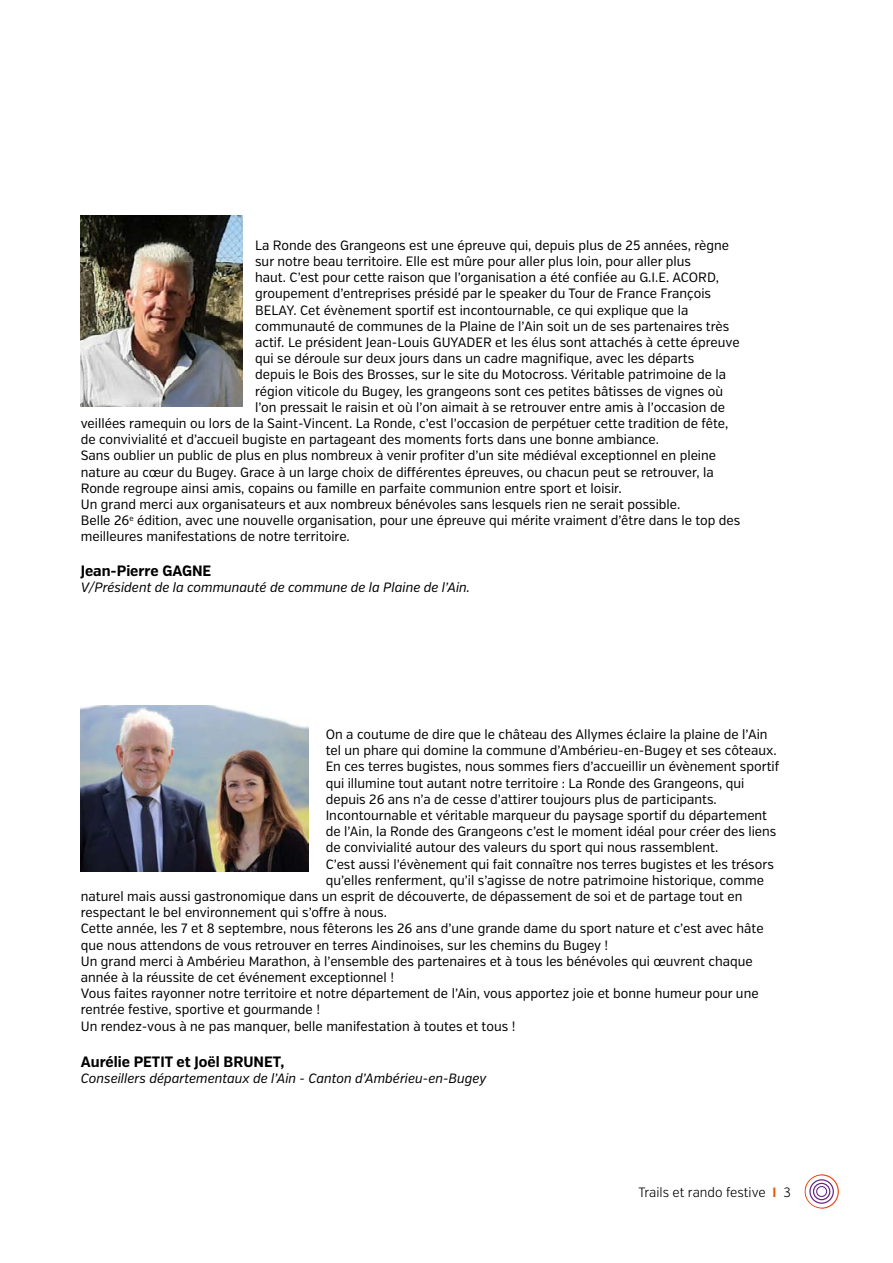
<style>
.page{position:relative;width:893px;height:1263px;background:#fff}
.page>*{position:absolute;margin:0;border:0;box-sizing:border-box;transform-origin:0 0}
.t1{font:700 15px "Verb Cond";color:#000}
.t2{font:13.5px "Verb Cond";color:#000}
.t3{font:italic 13.5px "Verb Cond";color:#000}
.t4{font:300 13.5px "Verb Cond";color:#000}
.s1{font-weight:700;color:#ea5b0b}
</style>
<div class="page">
<svg style="left:804px;top:1174px;width:35px;height:35px"></svg>
<div style="left:809px;top:1179px;width:25px;height:25px;border:1px solid #652682;border-radius:50%"></div>
<div style="left:813px;top:1183px;width:17px;height:17px;border:1px solid #652682;border-radius:50%"></div>
<div style="left:816px;top:1186px;width:11px;height:11px;border:1px solid #652682;border-radius:50%"></div>
<img style="left:81px;top:706px;width:228px;height:165px">
<img style="left:81px;top:215px;width:161px;height:192px">
<p class="t2" style="left:255px;top:237px;width:475px">La Ronde des Grangeons est une épreuve qui, depuis plus de 25 années, règne</p>
<p class="t2" style="left:255px;top:253px;width:437px">sur notre beau territoire. Elle est mûre pour aller plus loin, pour aller plus</p>
<p class="t2" style="left:255px;top:269px;width:465px">haut. C’est pour cette raison que l’organisation a été confiée au G.I.E. ACORD,</p>
<p class="t2" style="left:255px;top:286px;width:457px">groupement d’entreprises présidé par le speaker du Tour de France François</p>
<p class="t2" style="left:255px;top:302px;width:435px">BELAY. Cet évènement sportif est incontournable, ce qui explique que la</p>
<p class="t2" style="left:255px;top:318px;width:476px">communauté de communes de la Plaine de l’Ain soit un de ses partenaires très</p>
<p class="t2" style="left:255px;top:334px;width:486px">actif. Le président Jean-Louis GUYADER et les élus sont attachés à cette épreuve</p>
<p class="t2" style="left:255px;top:350px;width:441px">qui se déroule sur deux jours dans un cadre magnifique, avec les départs</p>
<p class="t2" style="left:255px;top:367px;width:472px">depuis le Bois des Brosses, sur le site du Motocross. Véritable patrimoine de la</p>
<p class="t2" style="left:255px;top:383px;width:469px">région viticole du Bugey, les grangeons sont ces petites bâtisses de vignes où</p>
<p class="t2" style="left:255px;top:399px;width:471px">l’on pressait le raisin et où l’on aimait à se retrouver entre amis à l’occasion de</p>
<p class="t2" style="left:81px;top:415px;width:649px">veillées ramequin ou lors de la Saint-Vincent. La Ronde, c’est l’occasion de perpétuer cette tradition de fête,</p>
<p class="t2" style="left:81px;top:431px;width:580px">de convivialité et d’accueil bugiste en partageant des moments forts dans une bonne ambiance.</p>
<p class="t2" style="left:81px;top:448px;width:637px">Sans oublier un public de plus en plus nombreux à venir profiter d’un site médiéval exceptionnel en pleine</p>
<p class="t2" style="left:81px;top:464px;width:634px">nature au cœur du Bugey. Grace à un large choix de différentes épreuves, ou chacun peut se retrouver, la</p>
<p class="t2" style="left:81px;top:480px;width:543px">Ronde regroupe ainsi amis, copains ou famille en parfaite communion entre sport et loisir.</p>
<p class="t2" style="left:81px;top:496px;width:601px">Un grand merci aux organisateurs et aux nombreux bénévoles sans lesquels rien ne serait possible.</p>
<p class="t2" style="left:81px;top:512px;width:661px">Belle 26<sup>e</sup> édition, avec une nouvelle organisation, pour une épreuve qui mérite vraiment d’être dans le top des</p>
<p class="t2" style="left:81px;top:529px;width:271px">meilleures manifestations de notre territoire.</p>
<p class="t1" style="left:81px;top:561px;width:132px">Jean-Pierre GAGNE</p>
<p class="t3" style="left:81px;top:579px;width:391px">V/Président de la communauté de commune de la Plaine de l’Ain.</p>
<p class="t2" style="left:326px;top:726px;width:443px">On a coutume de dire que le château des Allymes éclaire la plaine de l’Ain</p>
<p class="t2" style="left:326px;top:742px;width:452px">tel un phare qui domine la commune d’Ambérieu-en-Bugey et ses côteaux.</p>
<p class="t2" style="left:326px;top:759px;width:455px">En ces terres bugistes, nous sommes fiers d’accueillir un évènement sportif</p>
<p class="t2" style="left:326px;top:775px;width:420px">qui illumine tout autant notre territoire : La Ronde des Grangeons, qui</p>
<p class="t2" style="left:326px;top:791px;width:393px">depuis 26 ans n’a de cesse d’attirer toujours plus de participants.</p>
<p class="t2" style="left:326px;top:807px;width:443px">Incontournable et véritable marqueur du paysage sportif du département</p>
<p class="t2" style="left:326px;top:823px;width:452px">de l’Ain, la Ronde des Grangeons c’est le moment idéal pour créer des liens</p>
<p class="t2" style="left:326px;top:840px;width:394px">de convivialité autour des valeurs du sport qui nous rassemblent.</p>
<p class="t2" style="left:326px;top:856px;width:450px">C’est aussi l’évènement qui fait connaître nos terres bugistes et les trésors</p>
<p class="t2" style="left:326px;top:872px;width:440px">qu’elles renferment, qu’il s’agisse de notre patrimoine historique, comme</p>
<p class="t2" style="left:81px;top:888px;width:663px">naturel mais aussi gastronomique dans un esprit de découverte, de dépassement de soi et de partage tout en</p>
<p class="t2" style="left:81px;top:904px;width:308px">respectant le bel environnement qui s’offre à nous.</p>
<p class="t2" style="left:81px;top:921px;width:684px">Cette année, les 7 et 8 septembre, nous fêterons les 26 ans d’une grande dame du sport nature et c’est avec hâte</p>
<p class="t2" style="left:81px;top:937px;width:529px">que nous attendons de vous retrouver en terres Aindinoises, sur les chemins du Bugey !</p>
<p class="t2" style="left:81px;top:953px;width:673px">Un grand merci à Ambérieu Marathon, à l’ensemble des partenaires et à tous les bénévoles qui œuvrent chaque</p>
<p class="t2" style="left:81px;top:969px;width:315px">année à la réussite de cet événement exceptionnel !</p>
<p class="t2" style="left:81px;top:985px;width:679px">Vous faites rayonner notre territoire et notre département de l’Ain, vous apportez joie et bonne humeur pour une</p>
<p class="t2" style="left:81px;top:1002px;width:241px">rentrée festive, sportive et gourmande !</p>
<p class="t2" style="left:81px;top:1018px;width:436px">Un rendez-vous à ne pas manquer, belle manifestation à toutes et tous !</p>
<p class="t1" style="left:81px;top:1052px;width:205px">Aurélie PETIT et Joël BRUNET,</p>
<p class="t3" style="left:81px;top:1070px;width:407px">Conseillers départementaux de l’Ain - Canton d’Ambérieu-en-Bugey</p>
<p class="t4" style="left:638px;top:1184px;width:154px">Trails et rando festive <span class="s1">I</span> 3</p>
</div>
